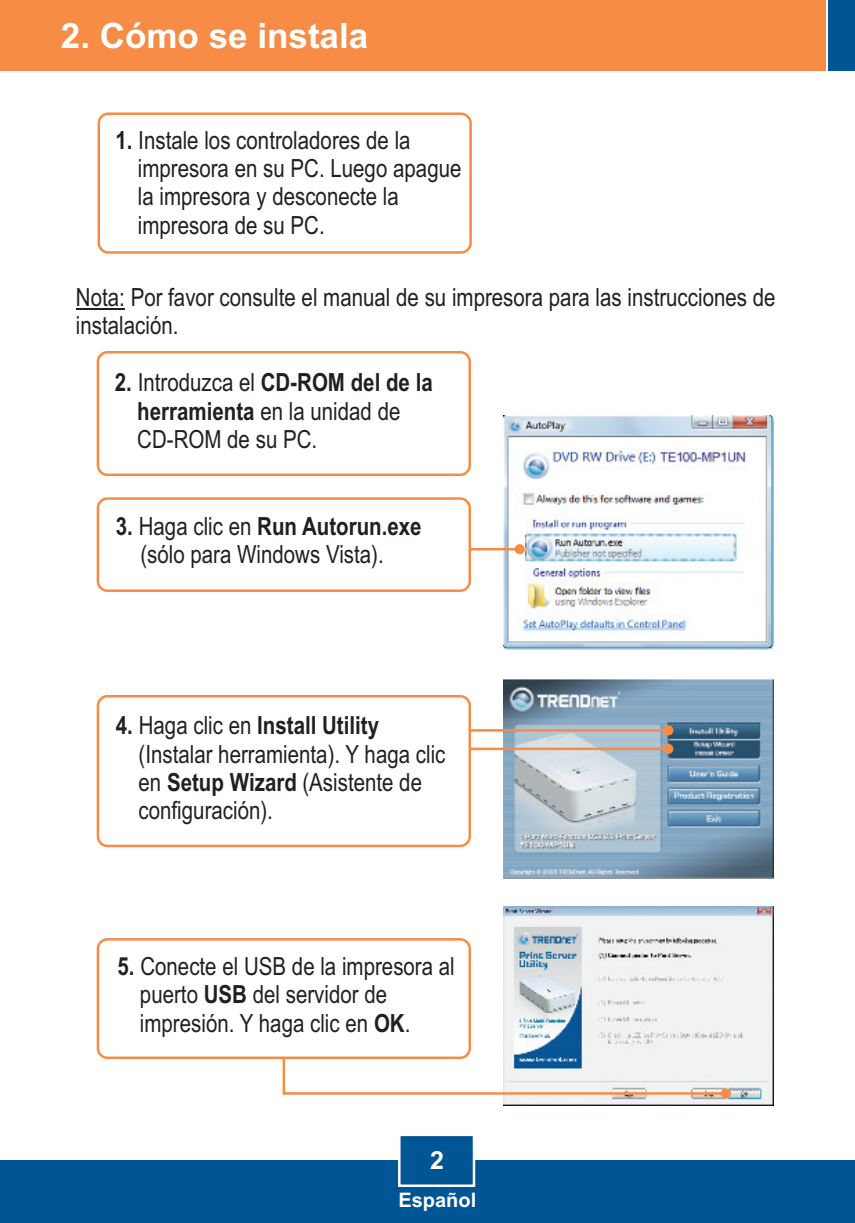
<style>
.page{position:relative;width:855px;height:1223px;background:#fff}
.page>*{position:absolute;margin:0;border:0;box-sizing:border-box;transform-origin:0 0}
.t1{font:700 35px "Arial";color:#fff}
.t2{font:25px/28.5px "Arial Narrow";color:#231f20}
.t3{font:700 25px "Arial";color:#fff}
.t4{font:700 20px "Arial";color:#fff}
.s1{font-weight:700}
</style>
<div class="page">
<div style="left:0;top:1160px;width:855px;height:62px;background:#005595"></div>
<div style="left:0;top:0;width:826px;height:71px;background:#f68c45"></div>
<div style="left:829px;top:0;width:26px;height:71px;background:#005595"></div>
<svg style="left:398px;top:1136px;width:78px;height:51px"></svg>
<div style="left:98px;top:112px;width:374px;height:142px;background:#fff;border:3px solid #f68c45;border-radius:9px"></div>
<hr style="left:76px;top:308px;width:49px;height:1px;background:#231f20">
<img style="left:504px;top:906px;width:270px;height:199px">
<svg style="left:283px;top:1007px;width:448px;height:91px"></svg>
<img style="left:504px;top:678px;width:270px;height:200px">
<svg style="left:471px;top:725px;width:202px;height:10px;background:#c7b8ae"></svg>
<svg style="left:471px;top:743px;width:202px;height:10px;background:#d4c1b5"></svg>
<div style="left:97px;top:937px;width:374px;height:121px;background:#fff;border:3px solid #f68c45;border-radius:9px"></div>
<div style="left:97px;top:351px;width:374px;height:125px;background:#fff;border:3px solid #f68c45;border-radius:9px"></div>
<div style="left:97px;top:694px;width:374px;height:153px;background:#fff;border:3px solid #f68c45;border-radius:9px"></div>
<img style="left:504px;top:415px;width:270px;height:235px">
<svg style="left:471px;top:544px;width:54px;height:10px"></svg>
<div style="left:97px;top:497px;width:374px;height:95px;background:#fff;border:3px solid #f68c45;border-radius:9px"></div>
<h1 class="t1" style="left:61px;top:22px;width:309px">2. Cómo se instala</h1>
<p class="t2" style="left:138px;top:128px;width:325px;text-indent:-22px"><span class="s1">1.</span> Instale los controladores de la impresora en su PC. Luego apague la impresora y desconecte la impresora de su PC.</p>
<p class="t2" style="left:76px;top:285px;width:701px">Nota: Por favor consulte el manual de su impresora para las instrucciones de instalación.</p>
<p class="t2" style="left:137px;top:370px;width:297px;text-indent:-22px"><span class="s1">2.</span> Introduzca el <span class="s1">CD-ROM del de la herramienta</span> en la unidad de<br>CD-ROM de su PC.</p>
<p class="t2" style="left:116px;top:514px;width:307px;text-align:center"><span class="s1">3.</span> Haga clic en <span class="s1">Run Autorun.exe </span>(sólo para Windows Vista).</p>
<p class="t2" style="left:139px;top:713px;width:308px;text-indent:-23px"><span class="s1">4.</span> Haga clic en <span class="s1">Install Utility </span>(Instalar herramienta). Y haga clic en <span class="s1">Setup Wizard</span> (Asistente de configuración).</p>
<p class="t2" style="left:140px;top:953px;width:316px;text-indent:-22px"><span class="s1">5.</span> Conecte el USB de la impresora al puerto <span class="s1">USB</span> del servidor de impresión. Y haga clic en <span class="s1">OK</span>.</p>
<p class="t3" style="left:430px;top:1150px;width:15px">2</p>
<p class="t4" style="left:398px;top:1191px;width:79px">Español</p>
</div>
